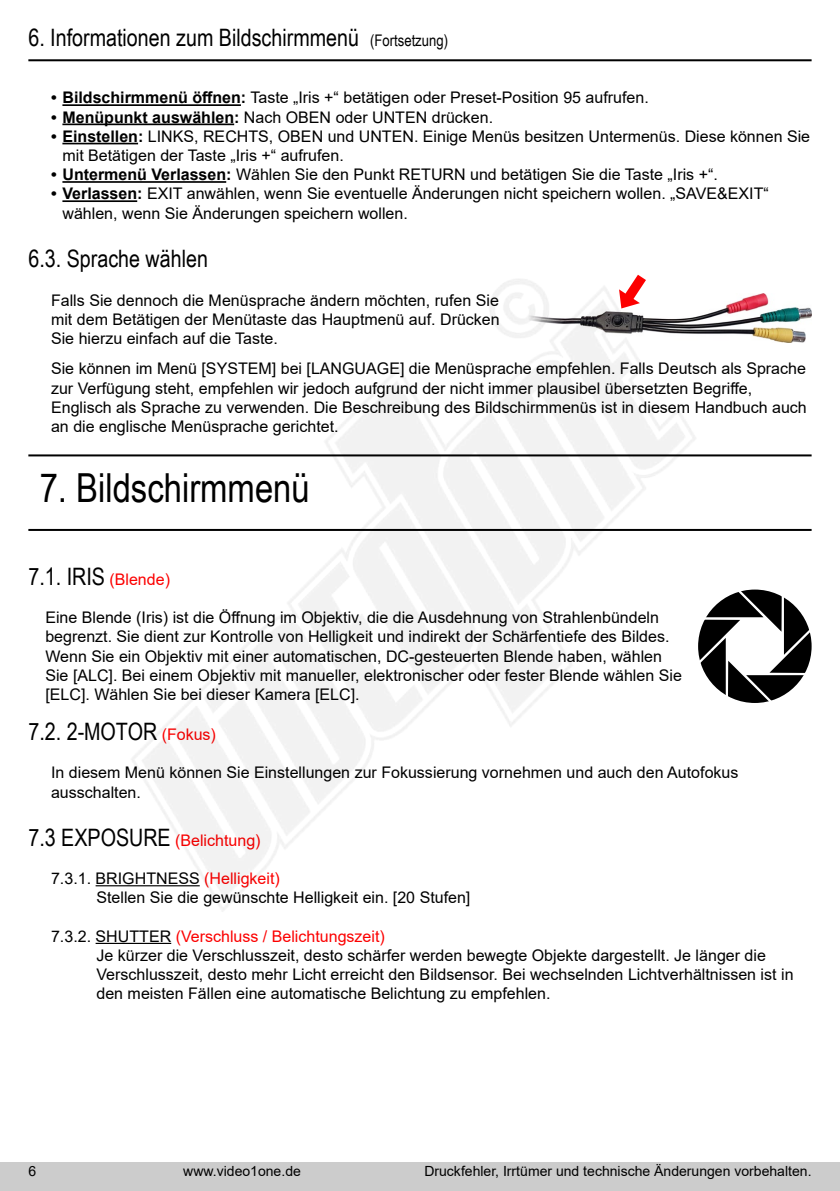
<style>
.page{position:relative;width:840px;height:1191px;background:#fff}
.page>*{position:absolute;margin:0;border:0;box-sizing:border-box;transform-origin:0 0}
.t1{font:40px "Arial Narrow";color:#000}
.t2{font:24px "Arial Narrow";color:#000}
.t3{font:16px/19.2px "Arial";color:#000}
.t4{font:16px "Arial";color:#fc0000}
.t5{font:14px "Arial";color:#000}
.s1{font-size:16px}
.s2{font-weight:700}
.s3{font-family:"Arial";font-size:16px;color:#fc0000}
.s4{font-family:"Arial Narrow";font-size:24px;color:#000}
.s5{color:#fc0000}
</style>
<div class="page">
<div style="left:0;top:1162px;width:839px;height:29px;background:#ccc"></div>
<img style="left:28px;top:59px;width:784px;height:885px">
<h2 class="t2" style="left:28px;top:20px;width:421px">6. Informationen zum Bildschirmmenü <span class="s1">(Fortsetzung)</span></h2>
<p class="t3" style="left:51px;top:88px;width:599px"><span class="s2">• Bildschirmmenü öffnen:</span> Taste „Iris +“ betätigen oder Preset-Position 95 aufrufen.</p>
<p class="t3" style="left:51px;top:107px;width:443px"><span class="s2">• Menüpunkt auswählen:</span> Nach OBEN oder UNTEN drücken.</p>
<p class="t3" style="left:62px;top:127px;width:748px;text-indent:-11px"><span class="s2">• Einstellen:</span> LINKS, RECHTS, OBEN und UNTEN. Einige Menüs besitzen Untermenüs. Diese können Sie mit Betätigen der Taste „Iris +“ aufrufen.</p>
<p class="t3" style="left:51px;top:165px;width:668px"><span class="s2">• Untermenü Verlassen:</span> Wählen Sie den Punkt RETURN und betätigen Sie die Taste „Iris +“.</p>
<p class="t3" style="left:62px;top:184px;width:707px;text-indent:-11px"><span class="s2">• Verlassen:</span> EXIT anwählen, wenn Sie eventuelle Änderungen nicht speichern wollen. „SAVE&amp;EXIT“ wählen, wenn Sie Änderungen speichern wollen.</p>
<h2 class="t2" style="left:28px;top:241px;width:181px">6.3. Sprache wählen</h2>
<p class="t3" style="left:51px;top:290px;width:450px;text-align:justify">Falls Sie dennoch die Menüsprache ändern möchten, rufen Sie mit dem Betätigen der Menütaste das Hauptmenü auf. Drücken Sie hierzu einfach auf die Taste.</p>
<p class="t3" style="left:51px;top:359px;width:756px">Sie können im Menü [SYSTEM] bei [LANGUAGE] die Menüsprache empfehlen. Falls Deutsch als Sprache zur Verfügung steht, empfehlen wir jedoch aufgrund der nicht immer plausibel übersetzten Begriffe, Englisch als Sprache zu verwenden. Die Beschreibung des Bildschirmmenüs ist in diesem Handbuch auch an die englische Menüsprache gerichtet.</p>
<h1 class="t1" style="left:40px;top:458px;width:271px">7. Bildschirmmenü</h1>
<h2 class="t2" style="left:28px;top:558px;width:143px">7.1. IRIS <span class="s3">(Blende)</span></h2>
<p class="t3" style="left:45px;top:608px;width:637px">Eine Blende (Iris) ist die Öffnung im Objektiv, die die Ausdehnung von Strahlenbündeln begrenzt. Sie dient zur Kontrolle von Helligkeit und indirekt der Schärfentiefe des Bildes.<br>Wenn Sie ein Objektiv mit einer automatischen, DC-gesteuerten Blende haben, wählen Sie [ALC]. Bei einem Objektiv mit manueller, elektronischer oder fester Blende wählen Sie [ELC]. Wählen Sie bei dieser Kamera [ELC].</p>
<h2 class="t2" style="left:28px;top:714px;width:189px">7.2. 2-MOTOR <span class="s3">(Fokus)</span></h2>
<p class="t3" style="left:51px;top:763px;width:688px">In diesem Menü können Sie Einstellungen zur Fokussierung vornehmen und auch den Autofokus ausschalten.</p>
<p class="t4" style="left:28px;top:829px;width:233px"><span class="s4">7.3 EXPOSURE</span> (Belichtung)</p>
<p class="t3" style="left:96px;top:868px;width:375px;text-indent:-45px">7.3.1. BRIGHTNESS <span class="s5">(Helligkeit)<br></span>Stellen Sie die gewünschte Helligkeit ein. [20 Stufen]</p>
<p class="t3" style="left:96px;top:926px;width:698px;text-indent:-45px">7.3.2. SHUTTER <span class="s5">(Verschluss / Belichtungszeit)<br></span>Je kürzer die Verschlusszeit, desto schärfer werden bewegte Objekte dargestellt. Je länger die Verschlusszeit, desto mehr Licht erreicht den Bildsensor. Bei wechselnden Lichtverhältnissen ist in den meisten Fällen eine automatische Belichtung zu empfehlen.</p>
<p class="t5" style="left:28px;top:1161px;width:9px">6</p>
<p class="t5" style="left:183px;top:1161px;width:119px">www.video1one.de</p>
<p class="t5" style="left:424px;top:1161px;width:388px">Druckfehler, Irrtümer und technische Änderungen vorbehalten.</p>
</div>
